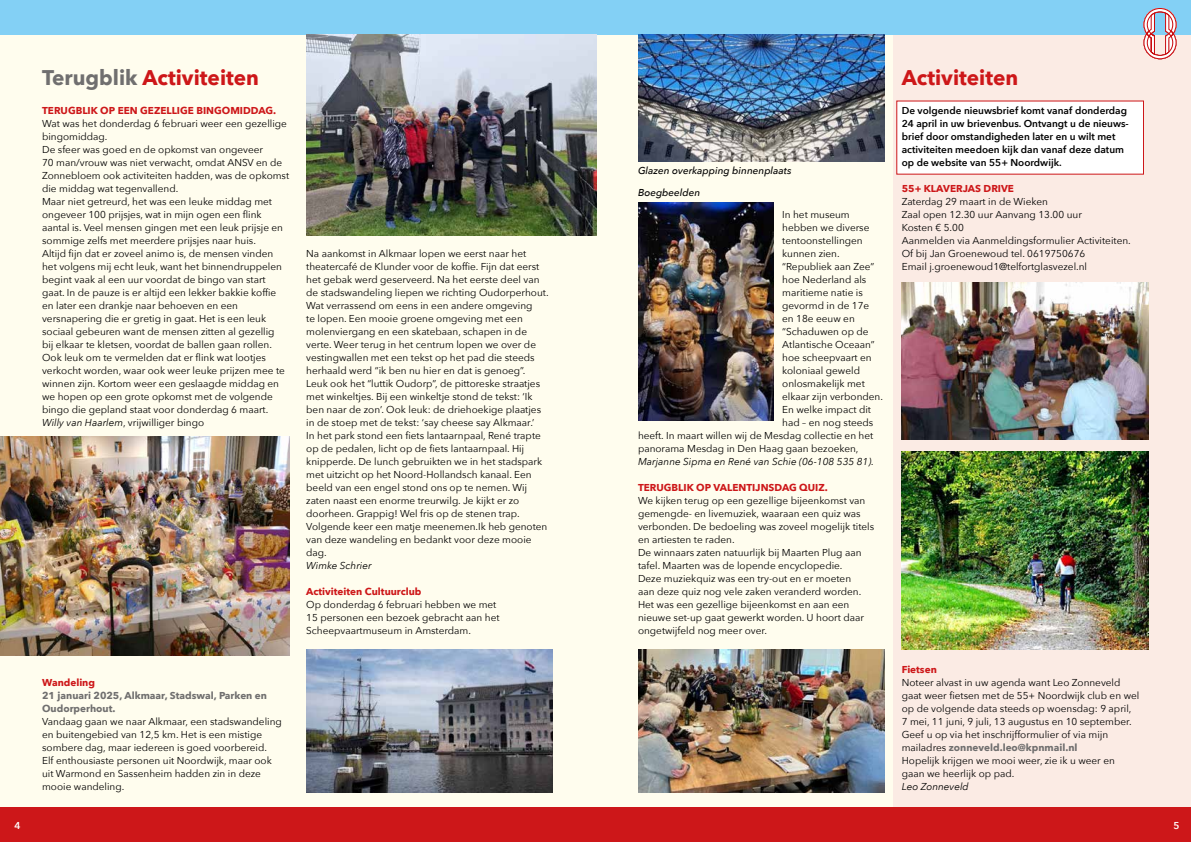
<style>
.page{position:relative;width:1191px;height:842px;background:#fff}
.page>*{position:absolute;margin:0;border:0;box-sizing:border-box;transform-origin:0 0}
.t1{font:700 21.2px "Avenir Next";color:#cd1719}
.t2{font:10px/13px "Avenir Next";color:#000}
.t3{font:600 10px/13px "Avenir Next";color:#000}
.t4{font:700 10px "Avenir Next";color:#cd1719}
.t5{font:italic 10px "Avenir Next";color:#000}
.t6{font:700 10px/13px "Avenir Next";color:#706f6f}
.t7{font:italic 500 10px "Avenir Next";color:#000}
.t8{font:600 10px "Avenir Next";color:#fff}
.s1{color:#706f6f}
.s2{font-style:italic}
.s3{font-weight:700;color:#706f6f}
</style>
<div class="page">
<div style="left:0;top:24px;width:893px;height:798px;background:#fffdee"></div>
<div style="left:893px;top:24px;width:298px;height:798px;background:#fbebe4"></div>
<div style="left:0;top:808px;width:1191px;height:34px;background:#cd1719"></div>
<div style="left:0;top:0;width:1191px;height:34px;background:#83d0f5"></div>
<svg style="left:1143px;top:8px;width:33px;height:51px"></svg>
<img style="left:306px;top:34px;width:290px;height:202px">
<img style="left:0;top:437px;width:289px;height:218px">
<img style="left:638px;top:650px;width:246px;height:143px">
<img style="left:901px;top:451px;width:247px;height:199px">
<img style="left:901px;top:282px;width:247px;height:157px">
<img style="left:638px;top:34px;width:246px;height:128px">
<img style="left:638px;top:202px;width:135px;height:219px">
<img style="left:306px;top:650px;width:247px;height:143px">
<div style="left:896px;top:101px;width:248px;height:74px;background:#fff"></div>
<h1 class="t1" style="left:42px;top:59px;width:218px"><span class="s1">Terugblik</span> Activiteiten</h1>
<h1 class="t1" style="left:901px;top:59px;width:118px">Activiteiten</h1>
<p class="t3" style="left:901px;top:104px;width:228px">De volgende nieuwsbrief komt vanaf donderdag 24 april in uw brievenbus. Ontvangt u de nieuws&shy;brief door omstandigheden later en u wilt met activiteiten meedoen kijk dan vanaf deze datum op de website van 55+ Noordwijk.</p>
<p class="t4" style="left:901px;top:180px;width:114px">55+ KLAVERJAS DRIVE</p>
<p class="t2" style="left:901px;top:195px;width:231px">Zaterdag 29 maart in de Wieken<br>Zaal open 12.30 uur Aanvang 13.00 uur<br>Kosten € 5.00<br>Aanmelden via Aanmeldingsformulier Activiteiten.<br>Of bij Jan Groenewoud tel. 0619750676<br>Email j.groenewoud1@telfortglasvezel.nl</p>
<p class="t4" style="left:42px;top:102px;width:235px">TERUGBLIK OP EEN GEZELLIGE BINGOMIDDAG.</p>
<p class="t2" style="left:42px;top:117px;width:249px">Wat was het donderdag 6 februari weer een gezellige bingomiddag.<br>De sfeer was goed en de opkomst van ongeveer<br>70 man/vrouw was niet verwacht, omdat ANSV en de Zonnebloem ook activiteiten hadden, was de opkomst die middag wat tegenvallend.<br>Maar niet getreurd, het was een leuke middag met ongeveer 100 prijsjes, wat in mijn ogen een flink aantal is. Veel mensen gingen met een leuk prijsje en sommige zelfs met meerdere prijsjes naar huis.<br>Altijd fijn dat er zoveel animo is, de mensen vinden het volgens mij echt leuk, want het binnendruppelen begint vaak al een uur voordat de bingo van start gaat. In de pauze is er altijd een lekker bakkie koffie en later een drankje naar behoeven en een versnapering die er gretig in gaat. Het is een leuk sociaal gebeuren want de mensen zitten al gezellig<br>bij elkaar te kletsen, voordat de ballen gaan rollen.<br>Ook leuk om te vermelden dat er flink wat lootjes verkocht worden, waar ook weer leuke prijzen mee te winnen zijn. Kortom weer een geslaagde middag en we hopen op een grote opkomst met de volgende bingo die gepland staat voor donderdag 6 maart.<br><span class="s2">Willy van Haarlem</span>, vrijwilliger bingo</p>
<p class="t7" style="left:638px;top:162px;width:155px">Glazen overkapping binnenplaats</p>
<p class="t7" style="left:638px;top:184px;width:64px">Boegbeelden</p>
<p class="t2" style="left:782px;top:208px;width:69px">In het museum</p>
<p class="t2" style="left:782px;top:221px;width:89px">hebben we diverse</p>
<p class="t2" style="left:782px;top:234px;width:82px">tentoonstellingen</p>
<p class="t2" style="left:782px;top:247px;width:59px">kunnen zien.</p>
<p class="t2" style="left:782px;top:260px;width:94px">“Republiek aan Zee”</p>
<p class="t2" style="left:782px;top:273px;width:86px">hoe Nederland als</p>
<p class="t2" style="left:782px;top:286px;width:82px">maritieme natie is</p>
<p class="t2" style="left:782px;top:299px;width:89px">gevormd in de 17e</p>
<p class="t2" style="left:782px;top:312px;width:74px">en 18e eeuw en</p>
<p class="t2" style="left:782px;top:325px;width:88px">“Schaduwen op de</p>
<p class="t2" style="left:782px;top:338px;width:94px">Atlantische Oceaan”</p>
<p class="t2" style="left:782px;top:351px;width:91px">hoe scheepvaart en</p>
<p class="t2" style="left:782px;top:364px;width:79px">koloniaal geweld</p>
<p class="t2" style="left:782px;top:377px;width:84px">onlosmakelijk met</p>
<p class="t2" style="left:782px;top:390px;width:102px">elkaar zijn verbonden.</p>
<p class="t2" style="left:782px;top:403px;width:90px">En welke impact dit</p>
<p class="t2" style="left:782px;top:416px;width:93px">had – en nog steeds</p>
<p class="t2" style="left:638px;top:429px;width:237px">heeft. In maart willen wij de Mesdag collectie en het</p>
<p class="t2" style="left:638px;top:442px;width:222px">panorama Mesdag in Den Haag gaan bezoeken,</p>
<p class="t5" style="left:638px;top:453px;width:237px">Marjanne Sipma en René van Schie (06-108 535 81).</p>
<p class="t4" style="left:638px;top:479px;width:191px">TERUGBLIK OP VALENTIJNSDAG QUIZ.</p>
<p class="t2" style="left:638px;top:494px;width:238px">We kijken terug op een gezellige bijeenkomst van gemengde- en livemuziek, waaraan een quiz was verbonden. De bedoeling was zoveel mogelijk titels en artiesten te raden.<br>De winnaars zaten natuurlijk bij Maarten Plug aan tafel. Maarten was de lopende encyclopedie.<br>Deze muziekquiz was een try-out en er moeten<br>aan deze quiz nog vele zaken veranderd worden.<br>Het was een gezellige bijeenkomst en aan een nieuwe set-up gaat gewerkt worden. U hoort daar ongetwijfeld nog meer over.</p>
<p class="t2" style="left:306px;top:247px;width:244px">Na aankomst in Alkmaar lopen we eerst naar het theatercafé de Klunder voor de koffie. Fijn dat eerst het gebak werd geserveerd. Na het eerste deel van de stadswandeling liepen we richting Oudorperhout.<br>Wat verrassend om eens in een andere omgeving<br>te lopen. Een mooie groene omgeving met een molenviergang en een skatebaan, schapen in de verte. Weer terug in het centrum lopen we over de vestingwallen met een tekst op het pad die steeds herhaald werd “ik ben nu hier en dat is genoeg”.<br>Leuk ook het “luttik Oudorp”, de pittoreske straatjes met winkeltjes. Bij een winkeltje stond de tekst: ‘Ik ben naar de zon’. Ook leuk: de driehoekige plaatjes in de stoep met de tekst: ‘say cheese say Alkmaar.’<br>In het park stond een fiets lantaarnpaal, René trapte op de pedalen, licht op de fiets lantaarnpaal. Hij knipperde. De lunch gebruikten we in het stadspark met uitzicht op het Noord-Hollandsch kanaal. Een beeld van een engel stond ons op te nemen. Wij zaten naast een enorme treurwilg. Je kijkt er zo doorheen. Grappig! Wel fris op de stenen trap.<br>Volgende keer een matje meenemen.Ik heb genoten van deze wandeling en bedankt voor deze mooie dag.</p>
<p class="t5" style="left:306px;top:557px;width:67px">Wimke Schrier</p>
<p class="t4" style="left:306px;top:583px;width:117px">Activiteiten Cultuurclub</p>
<p class="t2" style="left:306px;top:598px;width:195px">Op donderdag 6 februari hebben we met<br>15 personen een bezoek gebracht aan het<br>Scheepvaartmuseum in Amsterdam.</p>
<p class="t4" style="left:42px;top:674px;width:54px">Wandeling</p>
<p class="t6" style="left:42px;top:689px;width:226px">21 januari 2025, Alkmaar, Stadswal, Parken en<br>Oudorperhout.</p>
<p class="t2" style="left:42px;top:715px;width:241px">Vandaag gaan we naar Alkmaar, een stadswandeling en buitengebied van 12,5 km. Het is een mistige sombere dag, maar iedereen is goed voorbereid.<br>Elf enthousiaste personen uit Noordwijk, maar ook uit Warmond en Sassenheim hadden zin in deze mooie wandeling.</p>
<p class="t4" style="left:901px;top:661px;width:37px">Fietsen</p>
<p class="t2" style="left:901px;top:676px;width:239px">Noteer alvast in uw agenda want Leo Zonneveld gaat weer fietsen met de 55+ Noordwijk club en wel op de volgende data steeds op woensdag: 9 april, 7 mei, 11 juni, 9 juli, 13 augustus en 10 september.<br>Geef u op via het inschrijfformulier of via mijn mailadres <span class="s3">zonneveld.leo@kpnmail.nl<br></span>Hopelijk krijgen we mooi weer, zie ik u weer en gaan we heerlijk op pad.</p>
<p class="t5" style="left:901px;top:778px;width:68px">Leo Zonneveld</p>
<p class="t8" style="left:14px;top:817px;width:8px">4</p>
<p class="t8" style="left:1173px;top:817px;width:8px">5</p>
</div>
